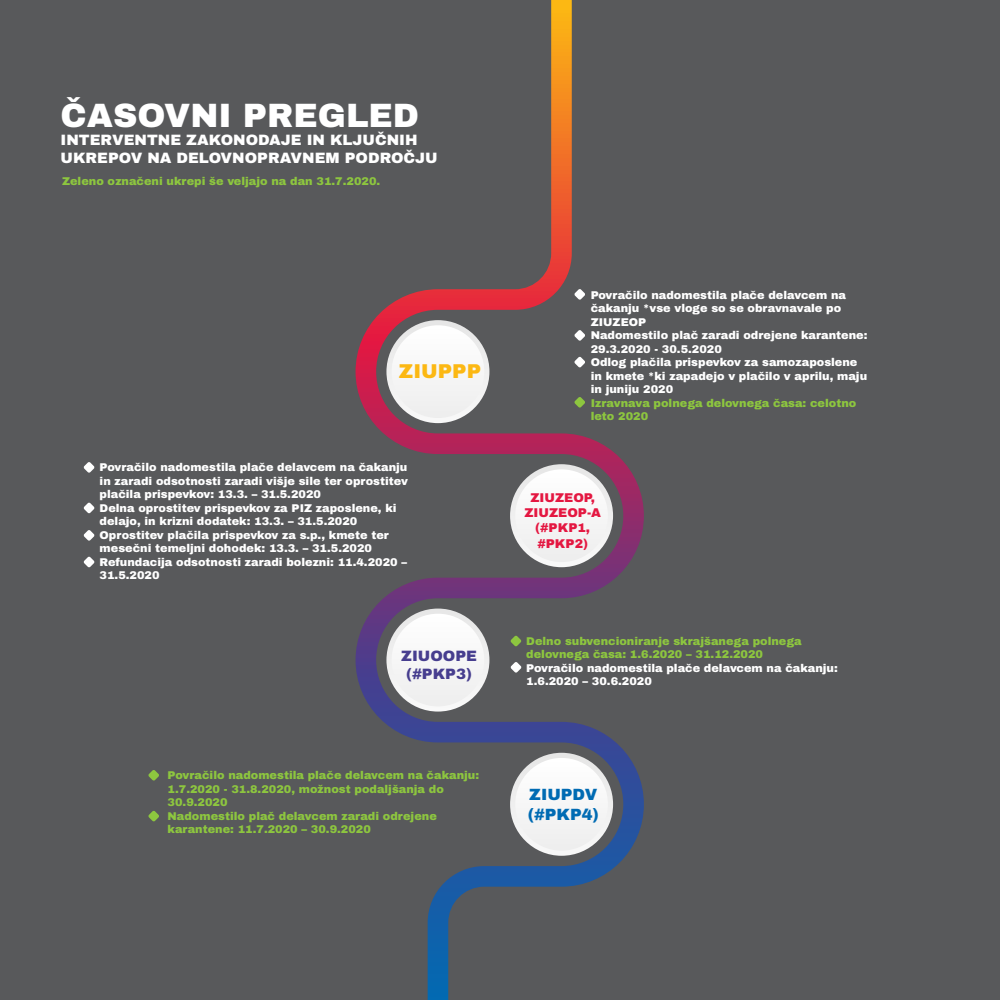
<style>
.page{position:relative;width:1000px;height:1000px;background:#58595b}
.page>*{position:absolute;margin:0;border:0;box-sizing:border-box;transform-origin:0 0}
.t1{font:900 33.75px "Archivo";color:#fff}
.t2{font:900 20px "Archivo";color:#fcb813}
.t3{font:900 16.25px/19.5px "Archivo";color:#006bb3}
.t4{font:900 15px/18px "Archivo";color:#fff}
.t5{font:900 15px/18px "Archivo";color:#473e8f;text-align:center}
.t6{font:900 12.62px/15.2px "Archivo";color:#e41741;text-align:center}
.t7{font:900 11.25px/13.5px "Archivo";color:#fff}
.t8{font:900 11.25px/13.5px "Archivo";color:#8dc63f}
</style>
<div class="page">
<svg style="left:356px;top:0;width:288px;height:1000px"></svg>
<svg style="left:510px;top:753px;width:103px;height:103px;background:#eaeaea"></svg>
<div style="left:515px;top:758px;width:93px;height:93px;background:#f6f6f6;border-radius:46px"></div>
<svg style="left:386px;top:609px;width:103px;height:103px;background:#e8e9e9"></svg>
<div style="left:392px;top:614px;width:92px;height:92px;background:#f6f6f6;border-radius:46px"></div>
<svg style="left:510px;top:464px;width:103px;height:103px;background:#eaeaea"></svg>
<div style="left:515px;top:469px;width:93px;height:93px;background:#f6f6f6;border-radius:46px"></div>
<svg style="left:386px;top:320px;width:103px;height:103px;background:#e8e8e8"></svg>
<div style="left:392px;top:325px;width:92px;height:93px;background:#f6f6f6;border-radius:46px"></div>
<svg style="left:510px;top:636px;width:11px;height:10px"></svg>
<svg style="left:511px;top:662px;width:10px;height:11px"></svg>
<svg style="left:84px;top:462px;width:11px;height:11px"></svg>
<svg style="left:84px;top:502px;width:11px;height:11px"></svg>
<svg style="left:84px;top:530px;width:11px;height:11px"></svg>
<svg style="left:84px;top:557px;width:11px;height:10px"></svg>
<svg style="left:574px;top:397px;width:11px;height:11px"></svg>
<svg style="left:574px;top:357px;width:11px;height:11px"></svg>
<svg style="left:574px;top:330px;width:11px;height:11px"></svg>
<svg style="left:574px;top:289px;width:11px;height:11px"></svg>
<svg style="left:148px;top:770px;width:11px;height:11px"></svg>
<svg style="left:148px;top:811px;width:11px;height:11px"></svg>
<h1 class="t1" style="left:61px;top:95px;width:360px">ČASOVNI PREGLED</h1>
<h3 class="t4" style="left:61px;top:131px;width:379px">INTERVENTNE ZAKONODAJE IN KLJUČNIH<br>UKREPOV NA DELOVNOPRAVNEM PODROČJU</h3>
<p class="t8" style="left:62px;top:174px;width:320px">Zeleno označeni ukrepi še veljajo na dan 31.7.2020.</p>
<h2 class="t2" style="left:399px;top:359px;width:84px">ZIUPPP</h2>
<p class="t7" style="left:100px;top:461px;width:310px">Povračilo nadomestila plače delavcem na čakanju in zaradi odsotnosti zaradi višje sile ter oprostitev plačila prispevkov: 13.3. – 31.5.2020<br>Delna oprostitev prispevkov za PIZ zaposlene, ki delajo, in krizni dodatek: 13.3. – 31.5.2020<br>Oprostitev plačila prispevkov za s.p., kmete ter mesečni temeljni dohodek: 13.3. – 31.5.2020<br>Refundacija odsotnosti zaradi bolezni: 11.4.2020 – 31.5.2020</p>
<h3 class="t5" style="left:401px;top:646px;width:77px">ZIUOOPE (#PKP3)</h3>
<p class="t8" style="left:168px;top:768px;width:313px">Povračilo nadomestila plače delavcem na čakanju:<br>1.7.2020 - 31.8.2020, možnost podaljšanja do 30.9.2020<br>Nadomestilo plač delavcem zaradi odrejene karantene: 11.7.2020 – 30.9.2020</p>
<p class="t7" style="left:591px;top:288px;width:278px">Povračilo nadomestila plače delavcem na čakanju *vse vloge so se obravnavale po<br>ZIUZEOP<br>Nadomestilo plač zaradi odrejene karantene:<br>29.3.2020 - 30.5.2020<br>Odlog plačila prispevkov za samozaposlene in kmete *ki zapadejo v plačilo v aprilu, maju in juniju 2020</p>
<p class="t8" style="left:591px;top:396px;width:267px">Izravnava polnega delovnega časa: celotno leto 2020</p>
<p class="t6" style="left:524px;top:490px;width:78px">ZIUZEOP,<br>ZIUZEOP-A (#PKP1, #PKP2)</p>
<p class="t8" style="left:526px;top:634px;width:277px">Delno subvencioniranje skrajšanega polnega delovnega časa: 1.6.2020 – 31.12.2020</p>
<p class="t7" style="left:526px;top:661px;width:313px">Povračilo nadomestila plače delavcem na čakanju:<br>1.6.2020 – 30.6.2020</p>
<h3 class="t3" style="left:528px;top:785px;width:73px">ZIUPDV (#PKP4)</h3>
</div>
